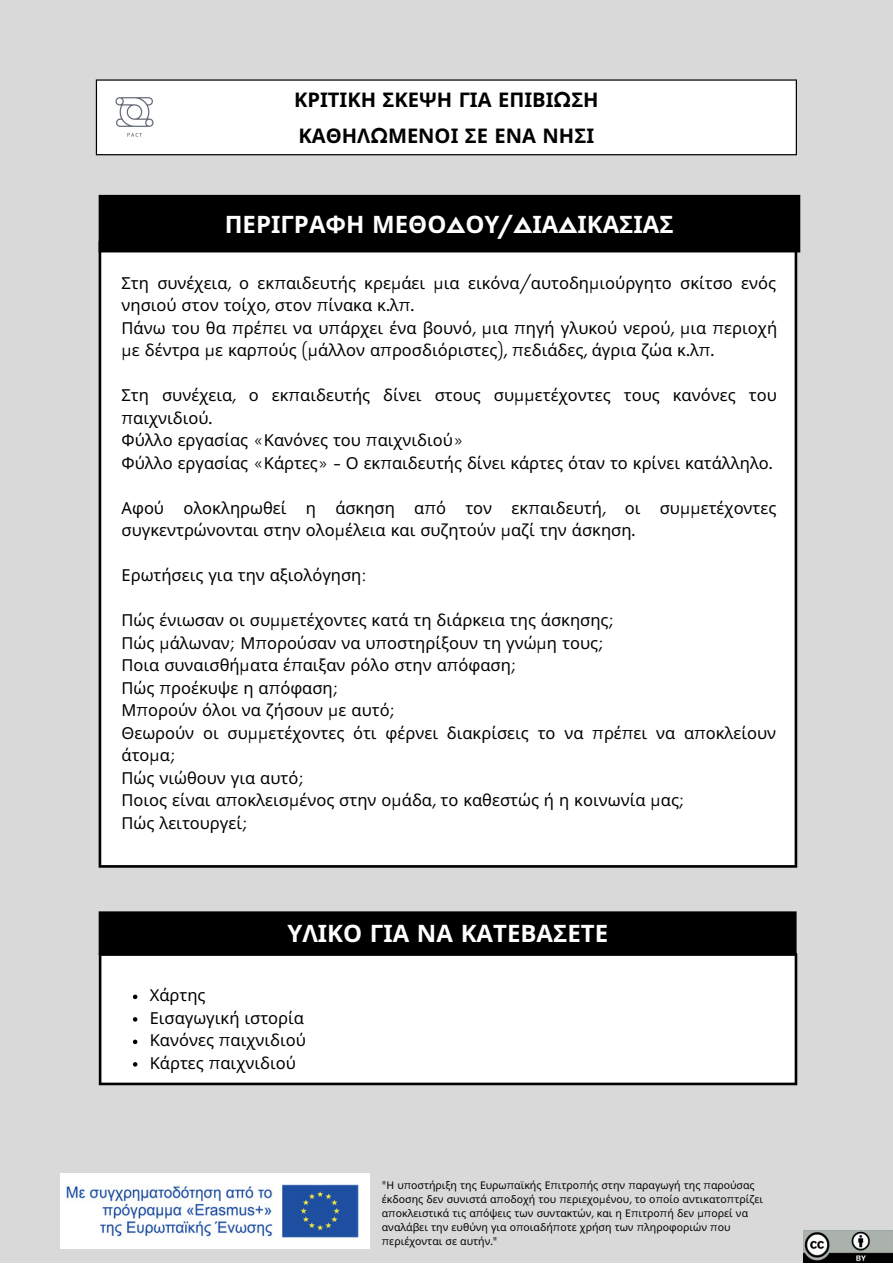
<style>
.page{position:relative;width:893px;height:1264px;background:#fff}
.page>*{position:absolute;margin:0;border:0;box-sizing:border-box;transform-origin:0 0}
.t1{font:700 24px "Noto Sans";color:#fff}
.t2{font:700 20.1px/36px "Noto Sans";color:#000}
.t3{font:16.5px/22.5px "Noto Sans";color:#000}
.t4{font:10.5px/14px "Noto Sans";color:#000}
.s1{font-family:"Nourd";font-weight:800}
.s2{font-family:"Now"}
</style>
<div class="page">
<div style="left:0;top:0;width:892px;height:1262px;background:#d9d9d9"></div>
<div style="left:100px;top:954px;width:695px;height:129px;background:#fff"></div>
<hr style="left:99px;top:955px;width:2px;height:127px;background:#000">
<hr style="left:794px;top:955px;width:3px;height:127px;background:#000">
<hr style="left:101px;top:1082px;width:693px;height:3px;background:#000">
<hr style="left:101px;top:953px;width:693px;height:2px;background:#000">
<svg style="left:133px;top:994px;width:4px;height:5px"></svg>
<svg style="left:133px;top:1017px;width:4px;height:4px"></svg>
<svg style="left:133px;top:1039px;width:4px;height:5px"></svg>
<svg style="left:133px;top:1062px;width:4px;height:4px"></svg>
<div style="left:100px;top:242px;width:695px;height:624px;background:#fff"></div>
<hr style="left:99px;top:243px;width:2px;height:622px;background:#000">
<hr style="left:794px;top:243px;width:3px;height:622px;background:#000">
<hr style="left:101px;top:865px;width:693px;height:2px;background:#000">
<div style="left:96px;top:80px;width:700px;height:75px;background:#fff"></div>
<hr style="left:96px;top:81px;width:1px;height:73px;background:#000">
<hr style="left:795px;top:81px;width:1px;height:73px;background:#000">
<hr style="left:97px;top:154px;width:698px;height:1px;background:#000">
<hr style="left:97px;top:79px;width:698px;height:2px;background:#000">
<img style="left:115px;top:97px;width:39px;height:40px">
<img style="left:61px;top:1173px;width:309px;height:75px">
<div style="left:99px;top:912px;width:696px;height:42px;background:#000"></div>
<hr style="left:794px;top:913px;width:2px;height:40px;background:#000">
<hr style="left:100px;top:911px;width:694px;height:2px;background:#000">
<div style="left:100px;top:196px;width:698px;height:55px;background:#000"></div>
<hr style="left:99px;top:198px;width:3px;height:51px;background:#000">
<hr style="left:797px;top:198px;width:3px;height:51px;background:#000">
<hr style="left:102px;top:249px;width:695px;height:3px;background:#000">
<hr style="left:102px;top:195px;width:695px;height:3px;background:#000">
<img style="left:803px;top:1230px;width:89px;height:32px">
<p class="t2" style="left:294px;top:81px;width:306px">ΚΡΙΤΙΚΗ ΣΚΕΨΗ ΓΙΑ ΕΠΙΒΙ<span class="s1">Ω</span>ΣΗ<br>ΚΑΘΗΛ<span class="s1">Ω</span>ΜΕΝΟΙ ΣΕ ΕΝΑ ΝΗΣΙ</p>
<h1 class="t1" style="left:225px;top:207px;width:450px">ΠΕΡΙΓΡΑΦΗ ΜΕΘΟ<span class="s1">Δ</span>ΟΥ<span class="s1">/Δ</span>ΙΑ<span class="s1">Δ</span>ΙΚΑΣΙΑΣ</h1>
<p class="t3" style="left:121px;top:271px;width:657px">Στη συνέχεια<span class="s2">,</span> ο εκ<span class="s2">π</span>αιδευτής κρε<span class="s2">μ</span>άει <span class="s2">μ</span>ια εικόνα<span class="s2">/</span>αυτοδη<span class="s2">μ</span>ιούργητο σκίτσο ενός νησιού στον τοίχο<span class="s2">,</span> στον <span class="s2">π</span>ίνακα κ<span class="s2">.</span>λ<span class="s2">π.<br></span>Πάνω του θα <span class="s2">π</span>ρέ<span class="s2">π</span>ει να υ<span class="s2">π</span>άρχει ένα βουνό<span class="s2">, μ</span>ια <span class="s2">π</span>ηγή γλυκού νερού<span class="s2">, μ</span>ια <span class="s2">π</span>εριοχή <span class="s2">μ</span>ε δέντρα <span class="s2">μ</span>ε καρ<span class="s2">π</span>ούς <span class="s2">(μ</span>άλλον α<span class="s2">π</span>ροσδιόριστες<span class="s2">), π</span>εδιάδες<span class="s2">,</span> άγρια ζώα κ<span class="s2">.</span>λ<span class="s2">π.</span></p>
<p class="t3" style="left:121px;top:383px;width:656px">Στη συνέχεια<span class="s2">,</span> ο εκ<span class="s2">π</span>αιδευτής δίνει στους συ<span class="s2">μμ</span>ετέχοντες τους κανόνες του <span class="s2">π</span>αιχνιδιού<span class="s2">.<br></span>Φύλλο εργασίας <span class="s2">«</span>Κανόνες του <span class="s2">π</span>αιχνιδιού<span class="s2">»<br></span>Φύλλο εργασίας <span class="s2">«</span>Κάρτες<span class="s2">» -</span> Ο εκ<span class="s2">π</span>αιδευτής δίνει κάρτες όταν το κρίνει κατάλληλο<span class="s2">.</span></p>
<p class="t3" style="left:121px;top:496px;width:656px">Αφού ολοκληρωθεί η άσκηση α<span class="s2">π</span>ό τον εκ<span class="s2">π</span>αιδευτή<span class="s2">,</span> οι συ<span class="s2">μμ</span>ετέχοντες συγκεντρώνονται στην ολο<span class="s2">μ</span>έλεια και συζητούν <span class="s2">μ</span>αζί την άσκηση<span class="s2">.</span></p>
<p class="t3" style="left:121px;top:563px;width:246px">Ερωτήσεις για την αξιολόγηση<span class="s2">:</span></p>
<p class="t3" style="left:121px;top:608px;width:656px">Πώς ένιωσαν οι συ<span class="s2">μμ</span>ετέχοντες κατά τη διάρκεια της άσκησης<span class="s2">;<br></span>Πώς <span class="s2">μ</span>άλωναν<span class="s2">;</span> Μ<span class="s2">π</span>ορούσαν να υ<span class="s2">π</span>οστηρίξουν τη γνώ<span class="s2">μ</span>η τους<span class="s2">;<br></span>Ποια συναισθή<span class="s2">μ</span>ατα έ<span class="s2">π</span>αιξαν ρόλο στην α<span class="s2">π</span>όφαση<span class="s2">;<br></span>Πώς <span class="s2">π</span>ροέκυψε η α<span class="s2">π</span>όφαση<span class="s2">;<br></span>Μ<span class="s2">π</span>ορούν όλοι να ζήσουν <span class="s2">μ</span>ε αυτό<span class="s2">;<br></span>Θεωρούν οι συ<span class="s2">μμ</span>ετέχοντες ότι φέρνει διακρίσεις το να <span class="s2">π</span>ρέ<span class="s2">π</span>ει να α<span class="s2">π</span>οκλείουν άτο<span class="s2">μ</span>α<span class="s2">;<br></span>Πώς νιώθουν για αυτό<span class="s2">;<br></span>Ποιος είναι α<span class="s2">π</span>οκλεισ<span class="s2">μ</span>ένος στην ο<span class="s2">μ</span>άδα<span class="s2">,</span> το καθεστώς ή η κοινωνία <span class="s2">μ</span>ας<span class="s2">;<br></span>Πώς λειτουργεί<span class="s2">;</span></p>
<h1 class="t1" style="left:287px;top:916px;width:322px">ΥΛΙΚΟ ΓΙΑ ΝΑ ΚΑΤΕΒΑΣΕΤΕ</h1>
<p class="t3" style="left:150px;top:983px;width:158px">Χάρτης<br>Εισαγωγική ιστορία<br>Κανόνες <span class="s2">π</span>αιχνιδιού<br>Κάρτες <span class="s2">π</span>αιχνιδιού</p>
<p class="t4" style="left:382px;top:1177px;width:383px"><span class="s2">"</span>Η υ<span class="s2">π</span>οστήριξη της Ευρω<span class="s2">π</span>αϊκής Ε<span class="s2">π</span>ιτρο<span class="s2">π</span>ής στην <span class="s2">π</span>αραγωγή της <span class="s2">π</span>αρούσας έκδοσης δεν συνιστά α<span class="s2">π</span>οδοχή του <span class="s2">π</span>εριεχο<span class="s2">μ</span>ένου<span class="s2">,</span> το ο<span class="s2">π</span>οίο αντικατο<span class="s2">π</span>τρίζει α<span class="s2">π</span>οκλειστικά τις α<span class="s2">π</span>όψεις των συντακτών<span class="s2">,</span> και η Ε<span class="s2">π</span>ιτρο<span class="s2">π</span>ή δεν <span class="s2">μπ</span>ορεί να αναλάβει την ευθύνη για ο<span class="s2">π</span>οιαδή<span class="s2">π</span>οτε χρήση των <span class="s2">π</span>ληροφοριών <span class="s2">π</span>ου <span class="s2">π</span>εριέχονται σε αυτήν<span class="s2">."</span></p>
</div>
